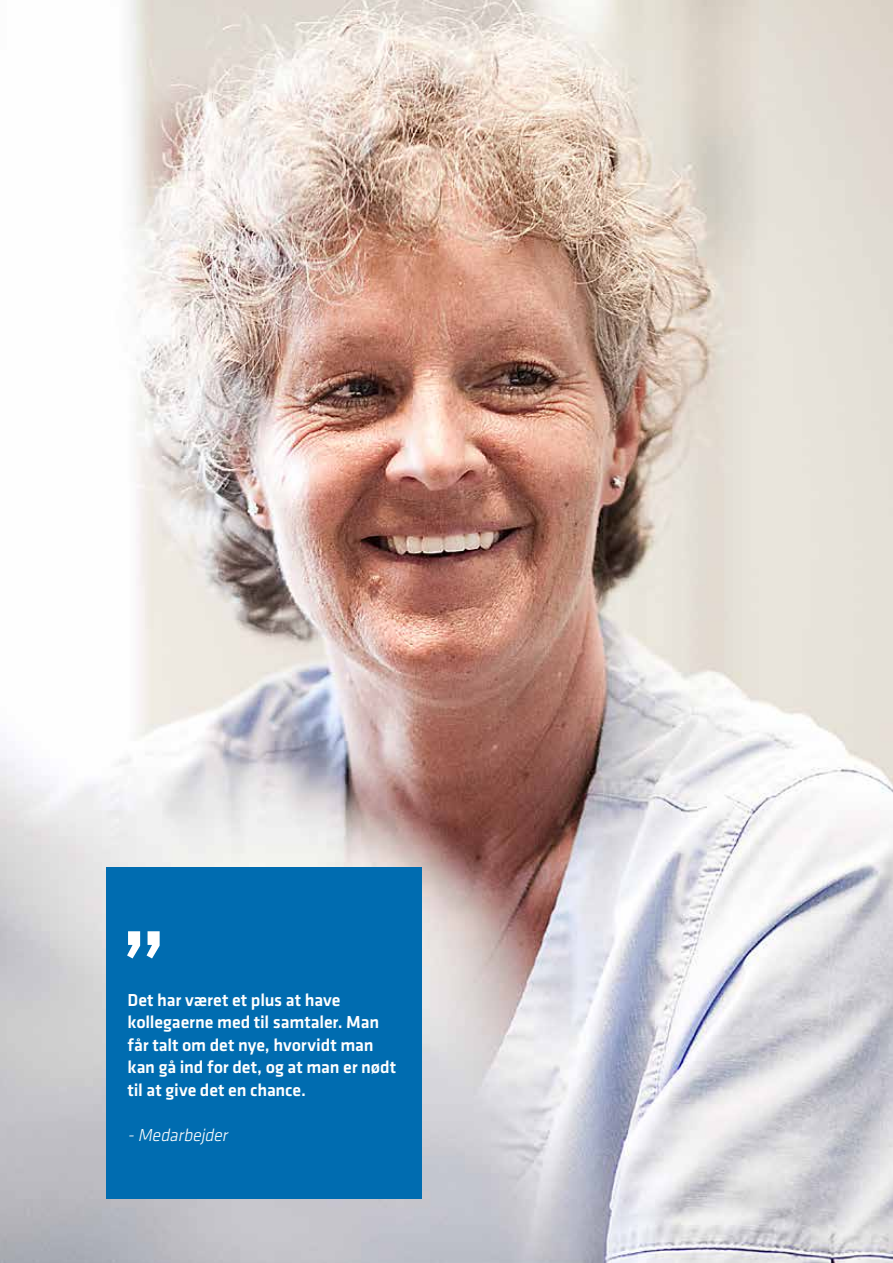
<style>
.page{position:relative;width:893px;height:1263px;background:#fff}
.page>*{position:absolute;margin:0;border:0;box-sizing:border-box;transform-origin:0 0}
.t1{font:500 97.5px "Klavika";color:#fff}
.t2{font:500 18px/22.5px "Klavika";letter-spacing:-.005em;color:#fff}
.t3{font:italic 300 18px "Klavika";color:#fff}
</style>
<div class="page">
<img style="left:0;top:0;width:893px;height:1263px">
<div style="left:106px;top:867px;width:316px;height:332px;background:#006cb0"></div>
<h1 class="t1" style="left:121px;top:900px;width:48px">”</h1>
<p class="t2" style="left:128px;top:988px;width:270px">Det har været et plus at have kollegaerne med til samtaler. Man får talt om det nye, hvorvidt man kan gå ind for det, og at man er nødt til at give det en chance.</p>
<p class="t3" style="left:128px;top:1124px;width:105px">-Medarbejder</p>
</div>
